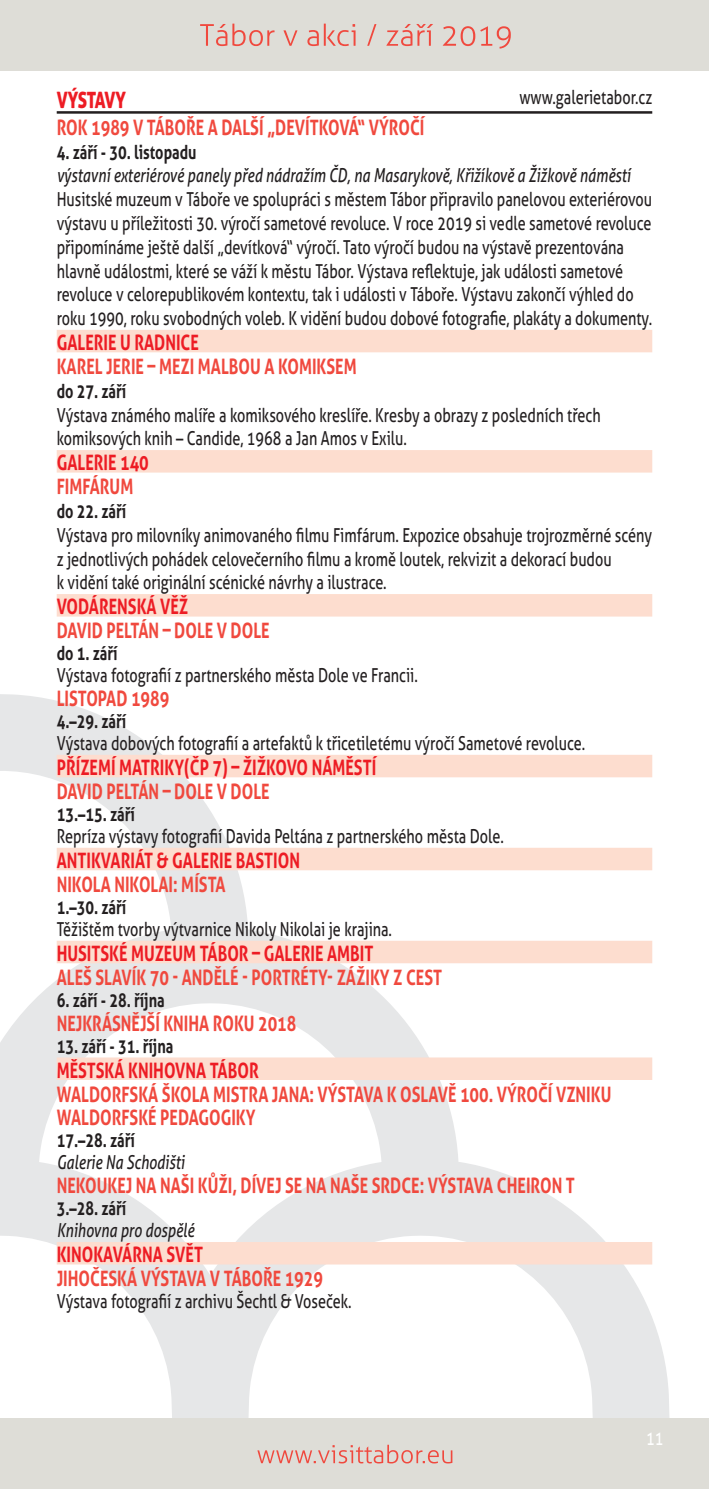
<style>
.page{position:relative;width:709px;height:1489px;background:#fff}
.page>*{position:absolute;margin:0;border:0;box-sizing:border-box;transform-origin:0 0}
.t1{font:22.5px "Aller Display";letter-spacing:-.025em;color:#ed1c24;scale:.75 1}
.t2{font:700 21.25px/23.8px "Aller";color:#f0493e;scale:.75 1}
.t3{font:700 21.25px "Aller";color:#ed1c24;scale:.75 1}
.t4{font:19.25px/23.8px "Aller";color:#231f20;scale:.75 1}
.t5{font:700 19.25px "Aller";color:#231f20;scale:.75 1}
.t6{font:italic 19.25px "Aller";color:#231f20;scale:.75 1}
.t7{font:19.25px "Aller";color:#fff;scale:.75 1}
</style>
<div class="page">
<svg style="left:0;top:694px;width:669px;height:723px"></svg>
<div style="left:0;top:0;width:709px;height:71px;background:#deddd7"></div>
<div style="left:0;top:1417px;width:709px;height:71px;background:#deddd7"></div>
<svg style="left:200px;top:24px;width:74px;height:22px"></svg>
<svg style="left:283px;top:30px;width:14px;height:16px"></svg>
<svg style="left:307px;top:24px;width:48px;height:22px"></svg>
<svg style="left:367px;top:24px;width:9px;height:22px"></svg>
<svg style="left:386px;top:24px;width:47px;height:22px"></svg>
<svg style="left:443px;top:26px;width:68px;height:23px"></svg>
<svg style="left:257px;top:1444px;width:195px;height:19px"></svg>
<hr style="left:57px;top:111px;width:595px;height:3px;background:#231f20">
<div style="left:57px;top:330px;width:595px;height:22px;background:#fdddcf"></div>
<div style="left:57px;top:450px;width:595px;height:22px;background:#fdddcf"></div>
<div style="left:57px;top:594px;width:595px;height:22px;background:#fdddcf"></div>
<div style="left:57px;top:754px;width:595px;height:23px;background:#fdddcf"></div>
<div style="left:57px;top:847px;width:595px;height:23px;background:#fdddcf"></div>
<div style="left:57px;top:940px;width:595px;height:23px;background:#fdddcf"></div>
<div style="left:57px;top:1057px;width:595px;height:22px;background:#fdddcf"></div>
<div style="left:57px;top:1241px;width:595px;height:23px;background:#fdddcf"></div>
<p class="t1" style="left:57px;top:87px;width:94px">VÝSTAVY</p>
<p class="t4" style="left:519px;top:86px;width:179px">www.galerietabor.cz</p>
<p class="t2" style="left:57px;top:116px;width:492px">ROK 1989 V TÁBOŘE A DALŠÍ „DEVÍTKOVÁ“ VÝROČÍ</p>
<p class="t5" style="left:57px;top:141px;width:188px">4. září - 30. listopadu</p>
<p class="t6" style="left:57px;top:164px;width:766px">výstavní exteriérové panely před nádražím ČD, na Masarykově, Křižíkově a Žižkově náměstí</p>
<p class="t4" style="left:57px;top:188px;width:795px">Husitské muzeum v Táboře ve spolupráci s městem Tábor připravilo panelovou exteriérovou výstavu u příležitosti 30. výročí sametové revoluce. V roce 2019 si vedle sametové revoluce připomínáme ještě další „devítková“ výročí. Tato výročí budou na výstavě prezentována hlavně událostmi, které se váží k městu Tábor. Výstava reflektuje, jak události sametové revoluce v celorepublikovém kontextu, tak i události v Táboře. Výstavu zakončí výhled do roku 1990, roku svobodných voleb. K vidění budou dobové fotografie, plakáty a dokumenty.</p>
<p class="t3" style="left:57px;top:330px;width:191px">GALERIE U RADNICE</p>
<p class="t2" style="left:57px;top:355px;width:401px">KAREL JERIE – MEZI MALBOU A KOMIKSEM</p>
<p class="t5" style="left:57px;top:380px;width:94px">do 27. září</p>
<p class="t4" style="left:57px;top:403px;width:727px">Výstava známého malíře a komiksového kreslíře. Kresby a obrazy z posledních třech komiksových knih – Candide, 1968 a Jan Amos v Exilu.</p>
<p class="t3" style="left:57px;top:450px;width:124px">GALERIE 140</p>
<p class="t2" style="left:57px;top:475px;width:104px">FIMFÁRUM</p>
<p class="t5" style="left:57px;top:500px;width:94px">do 22. září</p>
<p class="t4" style="left:57px;top:523px;width:795px">Výstava pro milovníky animovaného filmu Fimfárum. Expozice obsahuje trojrozměrné scény z jednotlivých pohádek celovečerního filmu a kromě loutek, rekvizit a dekorací budou<br>k vidění také originální scénické návrhy a ilustrace.</p>
<p class="t3" style="left:57px;top:594px;width:177px">VODÁRENSKÁ VĚŽ</p>
<p class="t2" style="left:57px;top:619px;width:285px">DAVID PELTÁN – DOLE V DOLE</p>
<p class="t5" style="left:57px;top:642px;width:83px">do 1. září</p>
<p class="t4" style="left:57px;top:663px;width:483px">Výstava fotografií z partnerského města Dole ve Francii.</p>
<p class="t2" style="left:57px;top:686px;width:152px">LISTOPAD 1989</p>
<p class="t5" style="left:57px;top:710px;width:94px">4.–29. září</p>
<p class="t4" style="left:57px;top:731px;width:706px">Výstava dobových fotografií a artefaktů k třicetiletému výročí Sametové revoluce.</p>
<p class="t3" style="left:57px;top:755px;width:428px">PŘÍZEMÍ MATRIKY(ČP 7) – ŽIŽKOVO NÁMĚSTÍ</p>
<p class="t2" style="left:57px;top:779px;width:285px">DAVID PELTÁN – DOLE V DOLE</p>
<p class="t5" style="left:57px;top:803px;width:106px">13.–15. září</p>
<p class="t4" style="left:57px;top:824px;width:598px">Repríza výstavy fotografií Davida Peltána z partnerského města Dole.</p>
<p class="t3" style="left:57px;top:848px;width:326px">ANTIKVARIÁT &amp; GALERIE BASTION</p>
<p class="t2" style="left:57px;top:872px;width:227px">NIKOLA NIKOLAI: MÍSTA</p>
<p class="t5" style="left:57px;top:895px;width:94px">1.–30. září</p>
<p class="t4" style="left:57px;top:917px;width:448px">Těžištěm tvorby výtvarnice Nikoly Nikolai je krajina.</p>
<p class="t3" style="left:57px;top:941px;width:424px">HUSITSKÉ MUZEUM TÁBOR – GALERIE AMBIT</p>
<p class="t2" style="left:57px;top:965px;width:515px">ALEŠ SLAVÍK 70 - ANDĚLÉ - PORTRÉTY- ZÁŽIKY Z CEST</p>
<p class="t5" style="left:57px;top:988px;width:145px">6. září - 28. října</p>
<p class="t2" style="left:57px;top:1011px;width:321px">NEJKRÁSNĚJŠÍ KNIHA ROKU 2018</p>
<p class="t5" style="left:57px;top:1034px;width:157px">13. září - 31. října</p>
<p class="t3" style="left:57px;top:1057px;width:271px">MĚSTSKÁ KNIHOVNA TÁBOR</p>
<p class="t2" style="left:57px;top:1082px;width:741px">WALDORFSKÁ ŠKOLA MISTRA JANA: VÝSTAVA K OSLAVĚ 100. VÝROČÍ VZNIKU<br>WALDORFSKÉ PEDAGOGIKY</p>
<p class="t5" style="left:57px;top:1129px;width:106px">17.–28. září</p>
<p class="t6" style="left:57px;top:1151px;width:172px">Galerie Na Schodišti</p>
<p class="t2" style="left:57px;top:1173px;width:692px">NEKOUKEJ NA NAŠI KŮŽI, DÍVEJ SE NA NAŠE SRDCE: VÝSTAVA CHEIRON T</p>
<p class="t5" style="left:57px;top:1197px;width:94px">3.–28. září</p>
<p class="t6" style="left:57px;top:1219px;width:185px">Knihovna pro dospělé</p>
<p class="t3" style="left:57px;top:1242px;width:197px">KINOKAVÁRNA SVĚT</p>
<p class="t2" style="left:57px;top:1266px;width:356px">JIHOČESKÁ VÝSTAVA V TÁBOŘE 1929</p>
<p class="t4" style="left:57px;top:1289px;width:395px">Výstava fotografií z archivu Šechtl &amp; Voseček.</p>
<p class="t7" style="left:646px;top:1426px;width:25px">11</p>
</div>
